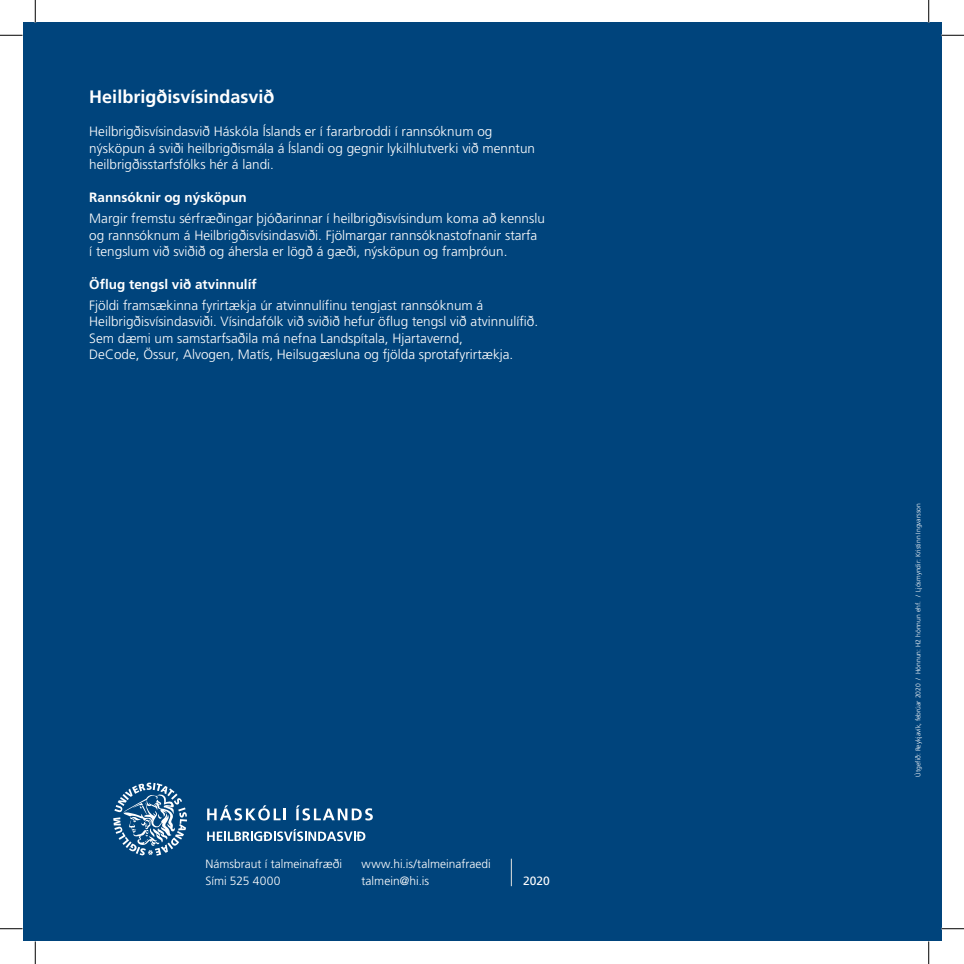
<style>
.page{position:relative;width:964px;height:964px;background:#fff}
.page>*{position:absolute;margin:0;border:0;box-sizing:border-box;transform-origin:0 0}
.t1{font:700 18px "Frutiger";color:#fff}
.t2{font:300 13.5px/16.5px "Frutiger";color:#fff}
.t3{font:700 13.5px "Frutiger";color:#fff}
.t4{font:300 12px/16.5px "Frutiger";color:#fff}
.t5{font:12px "Frutiger";color:#fff}
.t6{font:300 6.75px "Frutiger";color:#fff}
</style>
<div class="page">
<div style="left:22px;top:22px;width:919px;height:919px;background:#00447c"></div>
<svg style="left:511px;top:858px;width:1px;height:28px"></svg>
<svg style="left:207px;top:829px;width:158px;height:12px"></svg>
<svg style="left:207px;top:805px;width:79px;height:15px"></svg>
<svg style="left:296px;top:805px;width:77px;height:15px"></svg>
<svg style="left:113px;top:782px;width:74px;height:73px"></svg>
<svg style="left:0;top:35px;width:22px;height:1px"></svg>
<svg style="left:941px;top:35px;width:22px;height:1px"></svg>
<svg style="left:0;top:928px;width:22px;height:1px"></svg>
<svg style="left:941px;top:928px;width:22px;height:1px"></svg>
<svg style="left:35px;top:0;width:1px;height:22px"></svg>
<svg style="left:35px;top:941px;width:1px;height:22px"></svg>
<svg style="left:928px;top:0;width:1px;height:22px"></svg>
<svg style="left:928px;top:941px;width:1px;height:22px"></svg>
<h1 class="t1" style="left:89px;top:86px;width:187px">Heilbrigðisvísindasvið</h1>
<p class="t2" style="left:89px;top:123px;width:447px">Heilbrigðisvísindasvið Háskóla Íslands er í fararbroddi í rannsóknum og nýsköpun á sviði heilbrigðismála á Íslandi og gegnir lykilhlutverki við menntun heilbrigðisstarfsfólks hér á landi.</p>
<p class="t3" style="left:89px;top:190px;width:159px">Rannsóknir og nýsköpun</p>
<p class="t2" style="left:89px;top:210px;width:457px">Margir fremstu sérfræðingar þjóðarinnar í heilbrigðisvísindum koma að kennslu og rannsóknum á Heilbrigðisvísindasviði. Fjölmargar rannsóknastofnanir starfa<br>í tengslum við sviðið og áhersla er lögð á gæði, nýsköpun og framþróun.</p>
<p class="t3" style="left:89px;top:276px;width:169px">Öflug tengsl við atvinnulíf</p>
<p class="t2" style="left:89px;top:297px;width:450px">Fjöldi framsækinna fyrirtækja úr atvinnulífinu tengjast rannsóknum á Heilbrigðisvísindasviði. Vísindafólk við sviðið hefur öflug tengsl við atvinnulífið.<br>Sem dæmi um samstarfsaðila má nefna Landspítala, Hjartavernd,<br>DeCode, Össur, Alvogen, Matís, Heilsugæsluna og fjölda sprotafyrirtækja.</p>
<p class="t4" style="left:205px;top:855px;width:138px">Námsbraut í talmeinafræði<br>Sími 525 4000</p>
<p class="t4" style="left:361px;top:855px;width:131px">www.hi.is/talmeinafraedi talmein@hi.is</p>
<p class="t5" style="left:523px;top:874px;width:28px">2020</p>
<p class="t6" style="left:914px;top:776px;width:275px;rotate:-90deg">Útgefið: Reykjavík, febrúar 2020 / Hönnun: H2 hönnun ehf. / Ljósmyndir: Kristinn Ingvarsson</p>
</div>
